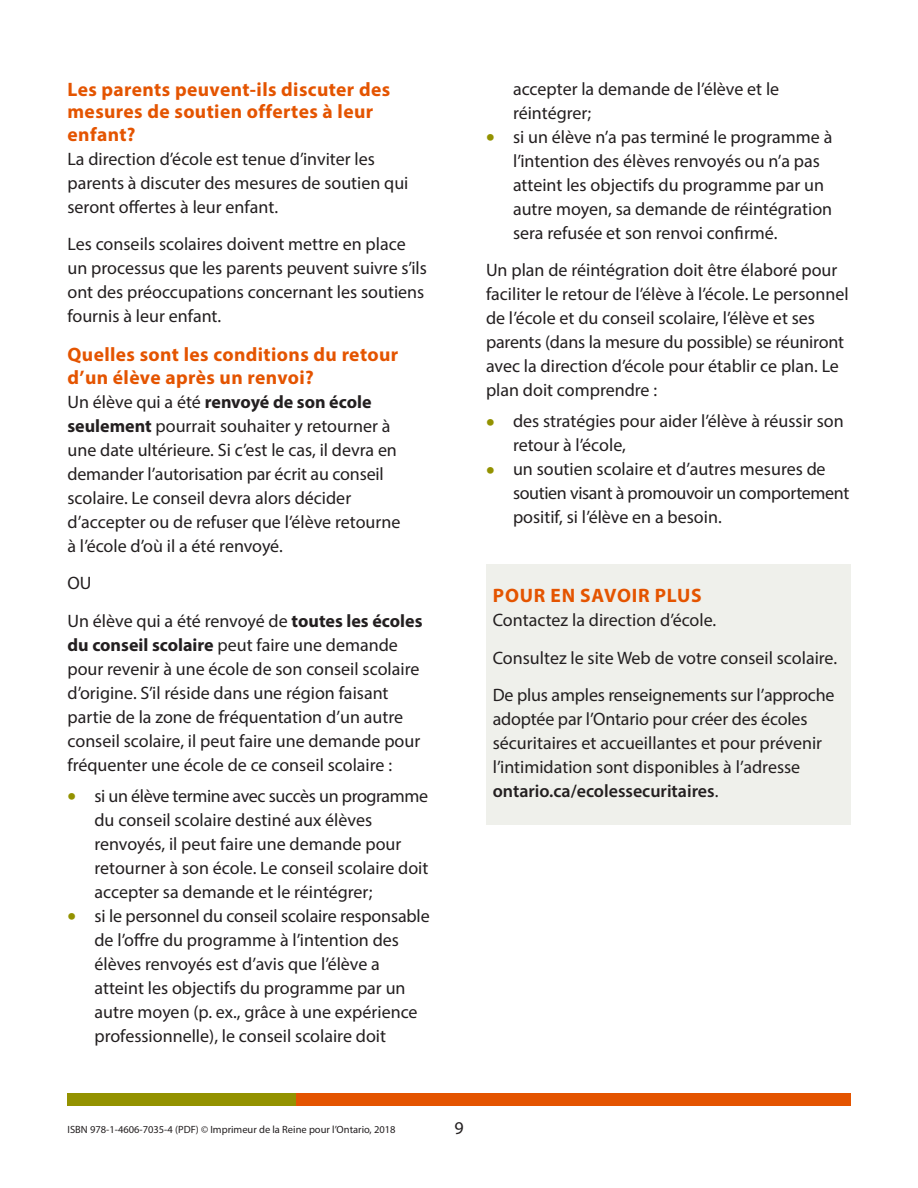
<style>
.page{position:relative;width:918px;height:1188px;background:#fff}
.page>*{position:absolute;margin:0;border:0;box-sizing:border-box;transform-origin:0 0}
.t1{font:700 19.5px/22.5px "Myriad Pro";letter-spacing:.02em;color:#e45400}
.t2{font:700 19.5px "Myriad Pro";letter-spacing:.04em;color:#e45400}
.t3{font:18px/24px "Myriad Pro";color:#231f20}
.t4{font:10.5px "Myriad Pro";color:#231f20}
.s1{font-weight:700}
.s2{font-weight:700;font-size:25.5px;color:#939200}
.s3{font-weight:600}
</style>
<div class="page">
<div style="left:68px;top:1093px;width:229px;height:13px;background:#939200"></div>
<div style="left:296px;top:1093px;width:554px;height:13px;background:#e45400"></div>
<div style="left:486px;top:564px;width:364px;height:261px;background:#eff0eb"></div>
<h2 class="t1" style="left:68px;top:77px;width:324px">Les parents peuvent-ils discuter des mesures de soutien offertes à leur enfant?</h2>
<p class="t3" style="left:68px;top:146px;width:343px">La direction d’école est tenue d’inviter les parents à discuter des mesures de soutien qui seront offertes à leur enfant.</p>
<p class="t3" style="left:68px;top:232px;width:361px">Les conseils scolaires doivent mettre en place un processus que les parents peuvent suivre s’ils ont des préoccupations concernant les soutiens fournis à leur enfant.</p>
<h2 class="t1" style="left:68px;top:343px;width:332px">Quelles sont les conditions du retour d’un élève après un renvoi?</h2>
<p class="t3" style="left:68px;top:390px;width:334px">Un élève qui a été <span class="s1">renvoyé de son école seulement</span> pourrait souhaiter y retourner à une date ultérieure. Si c’est le cas, il devra en demander l’autorisation par écrit au conseil scolaire. Le conseil devra alors décider d’accepter ou de refuser que l’élève retourne à l’école d’où il a été renvoyé.</p>
<p class="t3" style="left:68px;top:571px;width:26px">OU</p>
<p class="t3" style="left:68px;top:609px;width:356px">Un élève qui a été renvoyé de <span class="s1">toutes les écoles du conseil scolaire</span> peut faire une demande pour revenir à une école de son conseil scolaire d’origine. S’il réside dans une région faisant partie de la zone de fréquentation d’un autre conseil scolaire, il peut faire une demande pour fréquenter une école de ce conseil scolaire :</p>
<p class="t3" style="left:94px;top:783px;width:335px;text-indent:-27px"><span class="s2">•</span> si un élève termine avec succès un programme du conseil scolaire destiné aux élèves renvoyés, il peut faire une demande pour retourner à son école. Le conseil scolaire doit accepter sa demande et le réintégrer;</p>
<p class="t3" style="left:94px;top:903px;width:337px;text-indent:-27px"><span class="s2">•</span> si le personnel du conseil scolaire responsable de l’offre du programme à l’intention des élèves renvoyés est d’avis que l’élève a atteint les objectifs du programme par un autre moyen (p. ex., grâce à une expérience professionnelle), le conseil scolaire doit</p>
<p class="t3" style="left:513px;top:76px;width:268px">accepter la demande de l’élève et le réintégrer;</p>
<p class="t3" style="left:513px;top:124px;width:321px;text-indent:-27px"><span class="s2">•</span> si un élève n’a pas terminé le programme à l’intention des élèves renvoyés ou n’a pas atteint les objectifs du programme par un autre moyen, sa demande de réintégration sera refusée et son renvoi confirmé.</p>
<p class="t3" style="left:486px;top:258px;width:364px">Un plan de réintégration doit être élaboré pour faciliter le retour de l’élève à l’école. Le personnel de l’école et du conseil scolaire, l’élève et ses parents (dans la mesure du possible) se réuniront avec la direction d’école pour établir ce plan. Le plan doit comprendre :</p>
<p class="t3" style="left:513px;top:408px;width:332px;text-indent:-27px"><span class="s2">•</span> des stratégies pour aider l’élève à réussir son retour à l’école,</p>
<p class="t3" style="left:513px;top:456px;width:338px;text-indent:-27px"><span class="s2">•</span> un soutien scolaire et d’autres mesures de soutien visant à promouvoir un comportement positif, si l’élève en a besoin.</p>
<h2 class="t2" style="left:493px;top:583px;width:210px">POUR EN SAVOIR PLUS</h2>
<p class="t3" style="left:493px;top:608px;width:225px">Contactez la direction d’école.</p>
<p class="t3" style="left:493px;top:646px;width:346px">Consultez le site Web de votre conseil scolaire.</p>
<p class="t3" style="left:493px;top:683px;width:343px">De plus amples renseignements sur l’approche adoptée par l’Ontario pour créer des écoles sécuritaires et accueillantes et pour prévenir l’intimidation sont disponibles à l’adresse <span class="s3">ontario.ca/ecolessecuritaires</span>.</p>
<p class="t4" style="left:68px;top:1123px;width:330px">ISBN 978-1-4606-7035-4 (PDF) © Imprimeur de la Reine pour l’Ontario, 2018</p>
<p class="t3" style="left:454px;top:1116px;width:11px">9</p>
</div>
